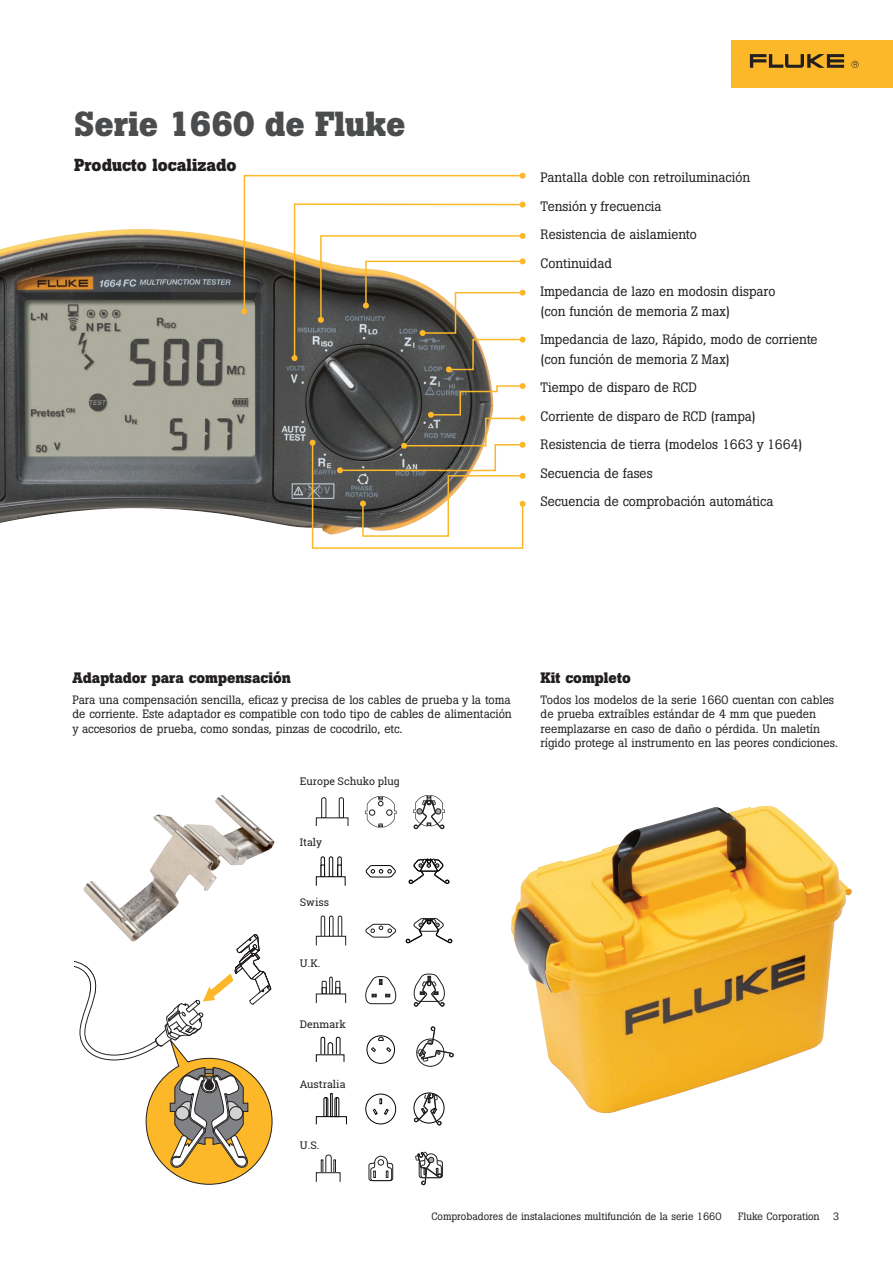
<style>
.page{position:relative;width:893px;height:1263px;background:#fff}
.page>*{position:absolute;margin:0;border:0;box-sizing:border-box;transform-origin:0 0}
.t1{font:700 34.5px "Boton Pro";color:#4b4c4d}
.t2{font:700 17.25px "Boton Pro";color:#231f20}
.t3{font:700 15px "Boton Pro";color:#231f20}
.t4{font:13.5px/28.5px "Boton Pro";color:#231f20}
.t5{font:12px/14.4px "Boton Pro";color:#231f20;text-align:justify}
.t6{font:10.5px "Boton Pro";color:#231f20}
.t7{font:10.5px "Roboto Slab";color:#231f20}
</style>
<div class="page">
<img style="left:511px;top:806px;width:341px;height:308px">
<div style="left:367px;top:1035px;width:28px;height:29px;border:1px solid #040503;border-radius:50%"></div>
<svg style="left:378px;top:1037px;width:6px;height:4px"></svg>
<svg style="left:371px;top:1047px;width:5px;height:5px"></svg>
<svg style="left:386px;top:1047px;width:5px;height:5px"></svg>
<svg style="left:320px;top:1037px;width:21px;height:17px"></svg>
<svg style="left:316px;top:1054px;width:28px;height:8px"></svg>
<div style="left:416px;top:1039px;width:28px;height:27px;border:1px solid #231f20;border-radius:50%"></div>
<svg style="left:417px;top:1026px;width:37px;height:36px"></svg>
<svg style="left:366px;top:1094px;width:30px;height:30px"></svg>
<div style="left:365px;top:1094px;width:31px;height:30px;border:1px solid #040503;border-radius:50%"></div>
<svg style="left:373px;top:1099px;width:16px;height:16px"></svg>
<div style="left:316px;top:1116px;width:31px;height:9px;background:#fff;border:1px solid #040503"></div>
<svg style="left:323px;top:1093px;width:16px;height:24px"></svg>
<div style="left:414px;top:1093px;width:30px;height:30px;border:1px solid #040503;border-radius:50%"></div>
<svg style="left:413px;top:1093px;width:28px;height:33px"></svg>
<svg style="left:368px;top:1156px;width:25px;height:25px"></svg>
<svg style="left:321px;top:1154px;width:15px;height:18px"></svg>
<div style="left:316px;top:1172px;width:24px;height:10px;background:#fff;border:1px solid #231f20"></div>
<svg style="left:415px;top:1151px;width:28px;height:35px"></svg>
<svg style="left:366px;top:865px;width:30px;height:13px"></svg>
<svg style="left:320px;top:856px;width:22px;height:20px"></svg>
<div style="left:316px;top:876px;width:29px;height:10px;background:#fff;border:1px solid #040503"></div>
<svg style="left:408px;top:858px;width:42px;height:26px"></svg>
<svg style="left:365px;top:924px;width:31px;height:14px"></svg>
<svg style="left:321px;top:915px;width:21px;height:21px"></svg>
<div style="left:316px;top:936px;width:30px;height:10px;background:#fff;border:1px solid #231f20"></div>
<svg style="left:405px;top:918px;width:48px;height:26px"></svg>
<svg style="left:74px;top:941px;width:199px;height:244px"></svg>
<img style="left:85px;top:965px;width:11px;height:29px">
<img style="left:85px;top:967px;width:10px;height:27px">
<img style="left:206px;top:974px;width:27px;height:20px">
<img style="left:237px;top:953px;width:18px;height:10px">
<img style="left:236px;top:941px;width:19px;height:12px">
<img style="left:255px;top:941px;width:15px;height:48px">
<img style="left:248px;top:941px;width:10px;height:10px">
<img style="left:83px;top:795px;width:192px;height:146px">
<svg style="left:365px;top:976px;width:31px;height:28px"></svg>
<svg style="left:413px;top:973px;width:32px;height:34px"></svg>
<svg style="left:322px;top:976px;width:18px;height:18px"></svg>
<svg style="left:321px;top:797px;width:6px;height:20px"></svg>
<svg style="left:339px;top:797px;width:5px;height:20px"></svg>
<svg style="left:365px;top:796px;width:32px;height:31px"></svg>
<svg style="left:413px;top:795px;width:32px;height:34px"></svg>
<img style="left:0;top:229px;width:491px;height:299px">
<svg style="left:241px;top:173px;width:285px;height:199px"></svg>
<svg style="left:310px;top:383px;width:216px;height:166px"></svg>
<div style="left:731px;top:40px;width:162px;height:47px;background:#fcb828"></div>
<svg style="left:750px;top:54px;width:94px;height:14px"></svg>
<svg style="left:851px;top:61px;width:8px;height:7px"></svg>
<h1 class="t1" style="left:74px;top:101px;width:333px">Serie 1660 de Fluke</h1>
<h2 class="t2" style="left:74px;top:154px;width:164px">Producto localizado</h2>
<p class="t4" style="left:541px;top:163px;width:236px">Pantalla doble con retroiluminación<br>Tensión y frecuencia<br>Resistencia de aislamiento<br>Continuidad<br>Impedancia de lazo en modosin disparo</p>
<p class="t4" style="left:541px;top:297px;width:278px">(con función de memoria Z max)<br>Impedancia de lazo, Rápido, modo de corriente</p>
<p class="t4" style="left:541px;top:345px;width:263px">(con función de memoria Z Max)<br>Tiempo de disparo de RCD<br>Corriente de disparo de RCD (rampa)<br>Resistencia de tierra (modelos 1663 y 1664)<br>Secuencia de fases<br>Secuencia de comprobación automática</p>
<p class="t3" style="left:73px;top:668px;width:220px">Adaptador para compensación</p>
<p class="t5" style="left:73px;top:692px;width:441px">Para una compensación sencilla, eficaz y precisa de los cables de prueba y la toma de corriente. Este adaptador es compatible con todo tipo de cables de alimentación y accesorios de prueba, como sondas, pinzas de cocodrilo, etc.</p>
<p class="t7" style="left:300px;top:774px;width:101px">Europe Schuko plug</p>
<p class="t7" style="left:300px;top:835px;width:24px">Italy</p>
<p class="t7" style="left:300px;top:895px;width:31px">Swiss</p>
<p class="t7" style="left:300px;top:956px;width:22px">U.K.</p>
<p class="t7" style="left:300px;top:1016px;width:48px">Denmark</p>
<p class="t7" style="left:300px;top:1077px;width:47px">Australia</p>
<p class="t7" style="left:300px;top:1138px;width:21px">U.S.</p>
<p class="t3" style="left:541px;top:668px;width:92px">Kit completo</p>
<p class="t5" style="left:541px;top:692px;width:299px;text-align:left">Todos los modelos de la serie 1660 cuentan con cables de prueba extraíbles estándar de 4 mm que pueden reemplazarse en caso de daño o pérdida. Un maletín rígido protege al instrumento en las peores condiciones.</p>
<p class="t6" style="left:431px;top:1210px;width:291px">Comprobadores de instalaciones multifunción de la serie 1660</p>
<p class="t6" style="left:738px;top:1210px;width:83px">Fluke Corporation</p>
<p class="t6" style="left:833px;top:1210px;width:8px">3</p>
</div>
